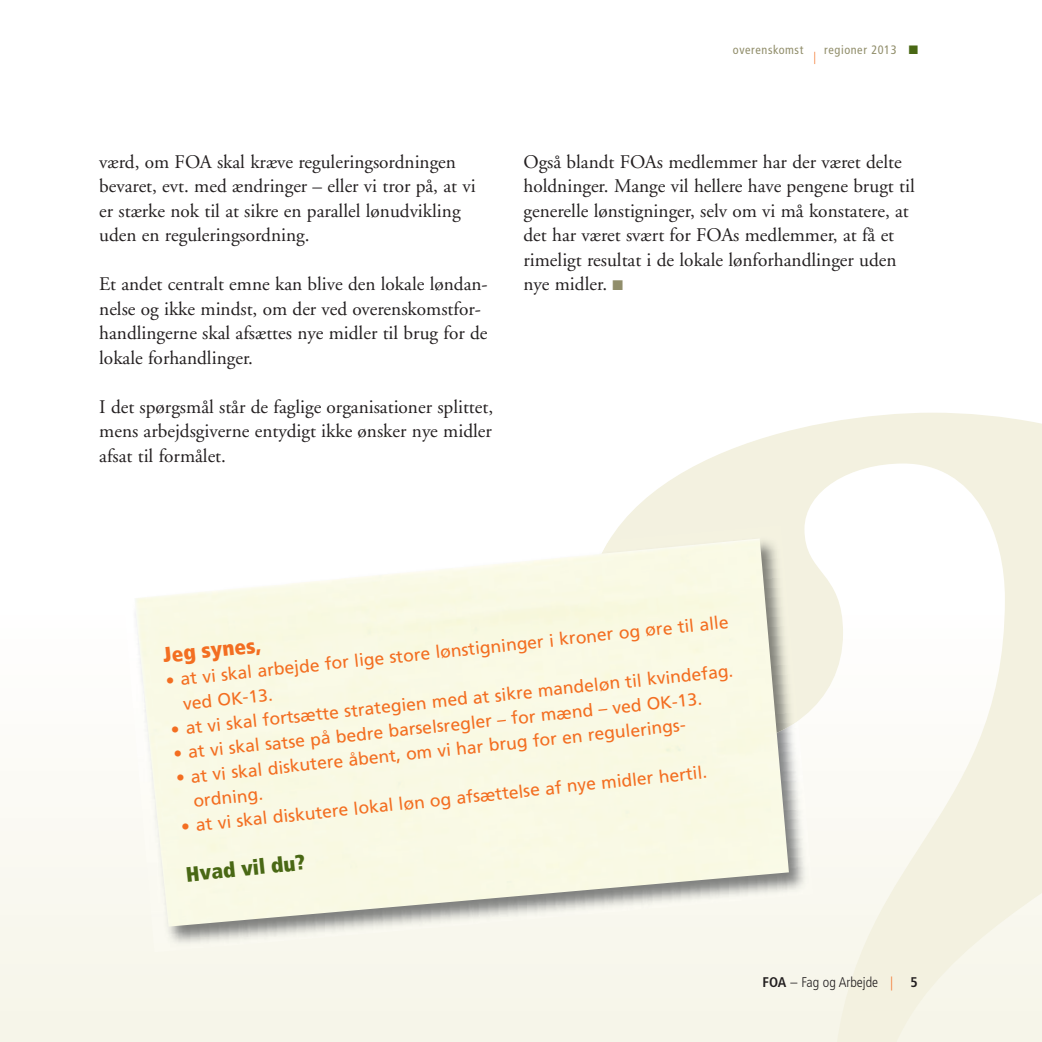
<style>
.page{position:relative;width:1042px;height:1042px;background:#fff}
.page>*{position:absolute;margin:0;border:0;box-sizing:border-box;transform-origin:0 0}
.t1{font:900 condensed 21px "Frutiger";color:#496814}
.t2{font:900 condensed 21px "Frutiger";color:#f36e21}
.t3{font:19.25px/24.5px "Adobe Garamond";color:#231f20}
.t4{font:17.5px/24.5px "Frutiger";color:#f36e21}
.t5{font:300 condensed 14px "Frutiger";color:#231f20}
.t6{font:condensed 12.25px "Frutiger";letter-spacing:.05em;color:#918e6b}
.t7{font:300 condensed 12.25px "Frutiger";color:#f36e21}
.s1{color:#496814}
.s2{color:#918e6b}
.s3{font-weight:700}
.s4{color:#f36e21}
</style>
<div class="page">
<div style="left:0;top:607px;width:1042px;height:435px;background:linear-gradient(to bottom,#fffefe,#f6f5e8)"></div>
<svg style="left:586px;top:413px;width:456px;height:629px"></svg>
<img style="left:124px;top:607px;width:689px;height:345px">
<img style="left:586px;top:525px;width:212px;height:220px">
<img style="left:134px;top:538px;width:655px;height:388px">
<p class="t6" style="left:733px;top:45px;width:72px">overenskomst</p>
<p class="t7" style="left:813px;top:51px;width:4px">|</p>
<p class="t6" style="left:824px;top:45px;width:95px">regioner 2013 <span class="s1">■</span></p>
<p class="t3" style="left:99px;top:151px;width:378px">værd, om FOA skal kræve reguleringsordningen bevaret, evt. med ændringer – eller vi tror på, at vi er stærke nok til at sikre en parallel lønudvikling uden en reguleringsordning.</p>
<p class="t3" style="left:99px;top:274px;width:390px">Et andet centralt emne kan blive den lokale løndan&shy;nelse og ikke mindst, om der ved overenskomstfor&shy;handlingerne skal afsættes nye midler til brug for de lokale forhandlinger.</p>
<p class="t3" style="left:99px;top:396px;width:395px;text-align:justify">I det spørgsmål står de faglige organisationer splittet, mens arbejdsgiverne entydigt ikke ønsker nye midler afsat til formålet.</p>
<p class="t3" style="left:523px;top:151px;width:393px">Også blandt FOAs medlemmer har der været delte holdninger. Mange vil hellere have pengene brugt til generelle lønstigninger, selv om vi må konstatere, at det har været svært for FOAs medlemmer, at få et rimeligt resultat i de lokale lønforhandlinger uden nye midler. <span class="s2">■</span></p>
<p class="t4" style="left:179px;top:668px;width:552px;text-indent:-15px;rotate:-6deg">• at vi skal arbejde for lige store lønstigninger i kroner og øre til alle ved OK-13.</p>
<p class="t2" style="left:162px;top:647px;width:99px;rotate:-6deg">Jeg synes,</p>
<p class="t4" style="left:170px;top:718px;width:567px;rotate:-6deg">• at vi skal fortsætte strategien med at sikre mandeløn til kvindefag.</p>
<p class="t4" style="left:172px;top:743px;width:533px;rotate:-6deg">• at vi skal satse på bedre barselsregler – for mænd – ved OK-13.</p>
<p class="t4" style="left:190px;top:766px;width:502px;text-indent:-15px;rotate:-6deg">• at vi skal diskutere åbent, om vi har brug for en regulerings&shy;ordning.</p>
<p class="t4" style="left:180px;top:816px;width:530px;rotate:-6deg">• at vi skal diskutere lokal løn og afsættelse af nye midler hertil.</p>
<p class="t1" style="left:185px;top:866px;width:121px;rotate:-6deg">Hvad vil du?</p>
<p class="t5" style="left:762px;top:977px;width:157px"><span class="s3">FOA</span> – Fag og Arbejde <span class="s4">|</span> <span class="s3">5</span></p>
</div>
